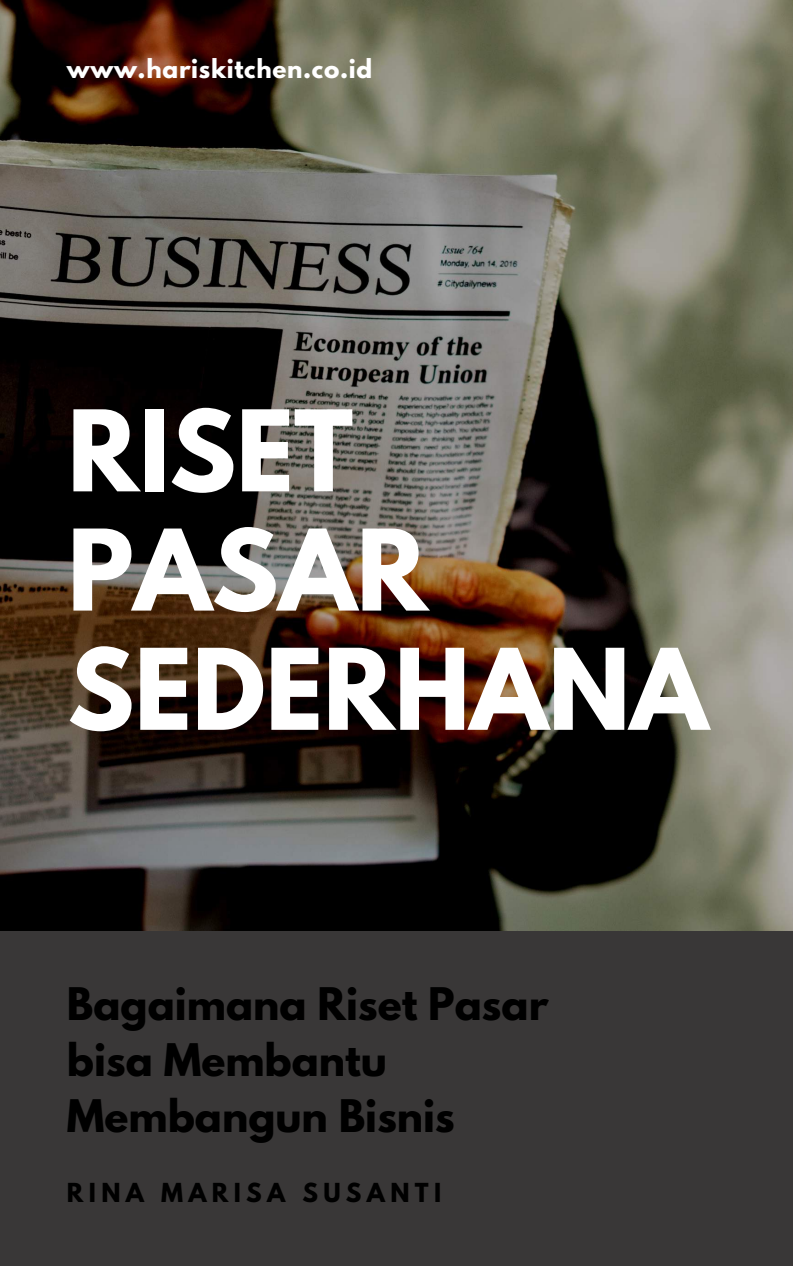
<style>
.page{position:relative;width:793px;height:1266px;background:#fff}
.page>*{position:absolute;margin:0;border:0;box-sizing:border-box;transform-origin:0 0}
.t1{font:700 99.45px/119.2px "League Spartan";color:#fff}
.t2{font:700 39.75px/55.7px "League Spartan";color:#000}
.t3{font:700 23.17px "League Spartan";letter-spacing:.03em;color:#fff}
.t4{font:700 23.17px "League Spartan";letter-spacing:.23em;color:#000}
</style>
<div class="page">
<img style="left:0;top:0;width:793px;height:930px">
<div style="left:0;top:930px;width:793px;height:335px;background:#393737"></div>
<p class="t3" style="left:67px;top:57px;width:307px">www.hariskitchen.co.id</p>
<h1 class="t1" style="left:67px;top:404px;width:642px">RISET<br>PASAR<br>SEDERHANA</h1>
<p class="t2" style="left:67px;top:981px;width:483px">Bagaimana Riset Pasar bisa Membantu<br>Membangun Bisnis</p>
<p class="t4" style="left:67px;top:1181px;width:376px">RINA MARISA SUSANTI</p>
</div>
